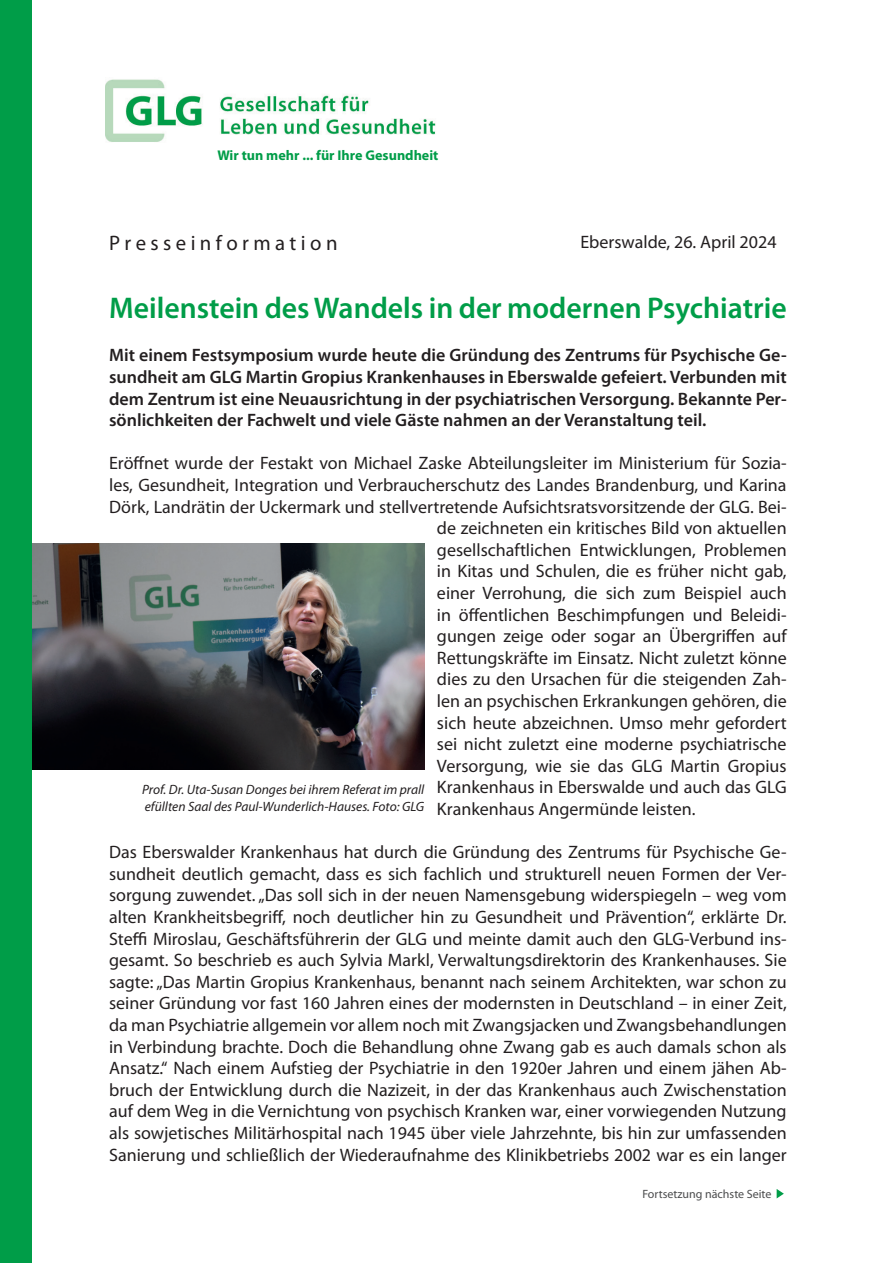
<style>
.page{position:relative;width:893px;height:1263px;background:#fff}
.page>*{position:absolute;margin:0;border:0;box-sizing:border-box;transform-origin:0 0}
.t1{font:600 30px "Myriad Pro";color:#009d48}
.t2{font:21px "Myriad Pro";color:#231f20}
.t3{font:18px/21.6px "Myriad Pro";color:#231f20;text-align:justify}
.t4{font:600 18px/21.6px "Myriad Pro";color:#231f20;text-align:justify}
.t5{font:700 14.1px "Myriad Pro";color:#009d48}
.t6{font:italic 13.5px/16.2px "Myriad Pro";color:#231f20}
.t7{font:12px "Myriad Pro";color:#4b4c4d}
</style>
<div class="page">
<div style="left:0;top:0;width:32px;height:1263px;background:#009d48"></div>
<img style="left:105px;top:79px;width:331px;height:63px">
<svg style="left:777px;top:1189px;width:7px;height:9px"></svg>
<img style="left:33px;top:543px;width:391px;height:226px">
<p class="t5" style="left:217px;top:147px;width:223px">Wir tun mehr ... für Ihre Gesundheit</p>
<p class="t2" style="left:109px;top:230px;width:230px">P r e s s e i n f o r m a t i o n</p>
<p class="t3" style="left:580px;top:230px;width:198px">Eberswalde, 26. April 2024</p>
<h1 class="t1" style="left:109px;top:289px;width:679px">Meilenstein des Wandels in der modernen Psychiatrie</h1>
<p class="t4" style="left:109px;top:344px;width:679px">Mit einem Festsymposium wurde heute die Gründung des Zentrums für Psychische Ge&shy;sundheit am GLG Martin Gropius Krankenhauses in Eberswalde gefeiert. Verbunden mit dem Zentrum ist eine Neuausrichtung in der psychiatrischen Versorgung. Bekannte Per&shy;sönlichkeiten der Fachwelt und viele Gäste nahmen an der Veranstaltung teil.</p>
<p class="t3" style="left:109px;top:452px;width:679px">Eröffnet wurde der Festakt von Michael Zaske Abteilungsleiter im Ministerium für Sozia-</p>
<p class="t3" style="left:109px;top:474px;width:679px">les, Gesundheit, Integration und Verbraucherschutz des Landes Brandenburg, und Karina</p>
<p class="t3" style="left:109px;top:495px;width:679px">Dörk, Landrätin der Uckermark und stellvertretende Aufsichtsratsvorsitzende der GLG. Bei-</p>
<p class="t3" style="left:437px;top:517px;width:351px">de zeichneten ein kritisches Bild von aktuellen</p>
<p class="t3" style="left:437px;top:539px;width:351px">gesellschaftlichen Entwicklungen, Problemen</p>
<p class="t3" style="left:437px;top:560px;width:351px">in Kitas und Schulen, die es früher nicht gab,</p>
<p class="t3" style="left:437px;top:582px;width:351px">einer Verrohung, die sich zum Beispiel auch</p>
<p class="t3" style="left:437px;top:603px;width:351px">in öffentlichen Beschimpfungen und Beleidi-</p>
<p class="t3" style="left:437px;top:625px;width:351px">gungen zeige oder sogar an Übergriffen auf</p>
<p class="t3" style="left:437px;top:647px;width:351px">Rettungskräfte im Einsatz. Nicht zuletzt könne</p>
<p class="t3" style="left:437px;top:668px;width:351px">dies zu den Ursachen für die steigenden Zah-</p>
<p class="t3" style="left:437px;top:690px;width:351px">len an psychischen Erkrankungen gehören, die</p>
<p class="t3" style="left:437px;top:711px;width:351px">sich heute abzeichnen. Umso mehr gefordert</p>
<p class="t3" style="left:437px;top:733px;width:351px">sei nicht zuletzt eine moderne psychiatrische</p>
<p class="t3" style="left:437px;top:755px;width:351px">Versorgung, wie sie das GLG Martin Gropius</p>
<p class="t3" style="left:437px;top:776px;width:351px">Krankenhaus in Eberswalde und auch das GLG</p>
<p class="t3" style="left:437px;top:798px;width:260px">Krankenhaus Angermünde leisten.</p>
<p class="t3" style="left:109px;top:841px;width:679px">Das Eberswalder Krankenhaus hat durch die Gründung des Zentrums für Psychische Ge&shy;sundheit deutlich gemacht, dass es sich fachlich und strukturell neuen Formen der Ver&shy;sorgung zuwendet. „Das soll sich in der neuen Namensgebung widerspiegeln – weg vom alten Krankheitsbegriff, noch deutlicher hin zu Gesundheit und Prävention“, erklärte Dr.<br>Steffi Miroslau, Geschäftsführerin der GLG und meinte damit auch den GLG-Verbund ins&shy;gesamt. So beschrieb es auch Sylvia Markl, Verwaltungsdirektorin des Krankenhauses. Sie sagte: „Das Martin Gropius Krankenhaus, benannt nach seinem Architekten, war schon zu seiner Gründung vor fast 160 Jahren eines der modernsten in Deutschland – in einer Zeit, da man Psychiatrie allgemein vor allem noch mit Zwangsjacken und Zwangsbehandlungen in Verbindung brachte. Doch die Behandlung ohne Zwang gab es auch damals schon als Ansatz.“ Nach einem Aufstieg der Psychiatrie in den 1920er Jahren und einem jähen Ab&shy;bruch der Entwicklung durch die Nazizeit, in der das Krankenhaus auch Zwischenstation auf dem Weg in die Vernichtung von psychisch Kranken war, einer vorwiegenden Nutzung als sowjetisches Militärhospital nach 1945 über viele Jahrzehnte, bis hin zur umfassenden Sanierung und schließlich der Wiederaufnahme des Klinikbetriebs 2002 war es ein langer</p>
<p class="t6" style="left:142px;top:781px;width:283px">Prof. Dr. Uta-Susan Donges bei ihrem Referat im prall efüllten Saal des Paul-Wunderlich-Hauses. Foto: GLG</p>
<p class="t7" style="left:642px;top:1186px;width:131px">Fortsetzung nächste Seite</p>
</div>
